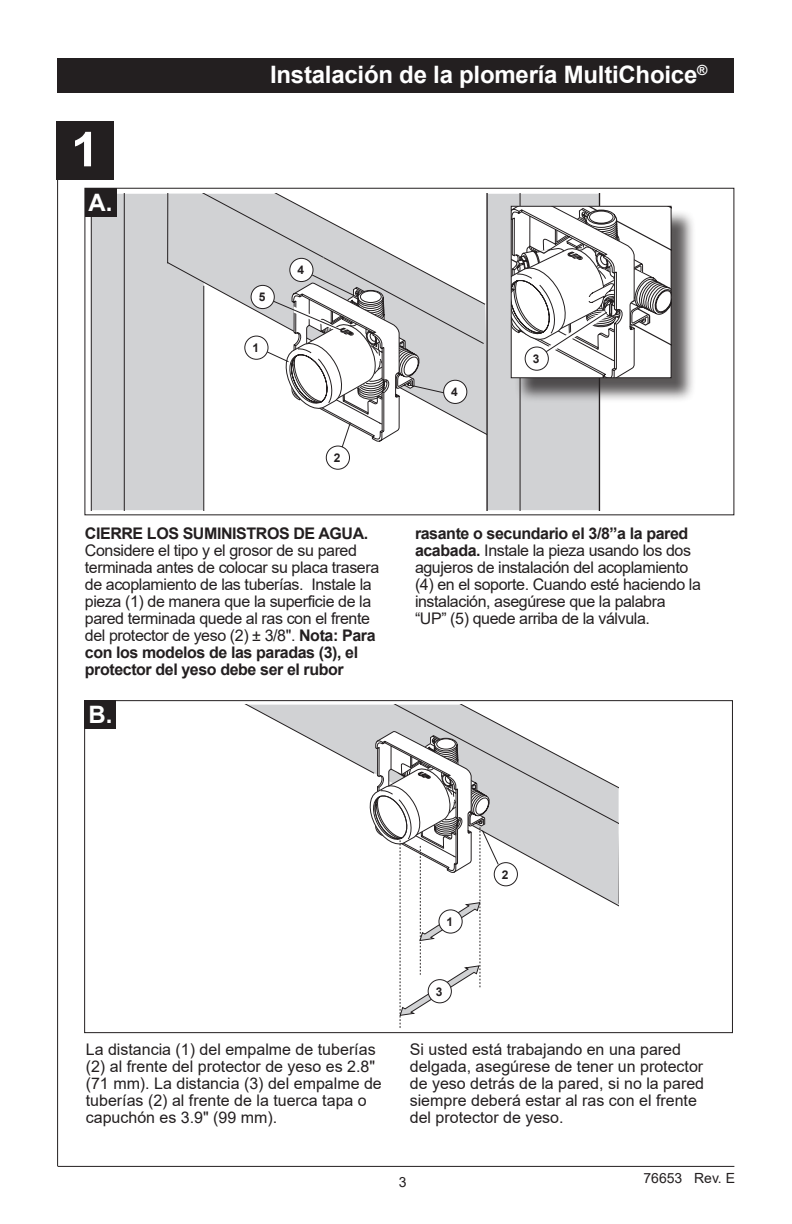
<style>
.page{position:relative;width:792px;height:1224px;background:#fff}
.page>*{position:absolute;margin:0;border:0;box-sizing:border-box;transform-origin:0 0}
.t1{font:700 48px "Arial";color:#fff;scale:1.06 1}
.t2{font:700 24px "Arial";letter-spacing:-.01em;color:#fff}
.t3{font:16px/17px "Arial";letter-spacing:-.025em;color:#231f20}
.t4{font:16px/17px "Arial";color:#231f20}
.t5{font:700 16px "Arial";letter-spacing:-.025em;color:#231f20}
.t6{font:14px "Arial";color:#231f20}
.t7{font:700 12px "Arial";color:#231f20}
.s1{font-weight:700}
</style>
<div class="page">
<hr style="left:58px;top:1166px;width:676px;height:1px;background:#231f20">
<div style="left:90px;top:194px;width:115px;height:316px;background:#d1d2d4"></div>
<svg style="left:167px;top:194px;width:312px;height:243px"></svg>
<div style="left:58px;top:58px;width:676px;height:35px;background:#231f20"></div>
<div style="left:56px;top:121px;width:58px;height:59px;background:#231f20"></div>
<hr style="left:57px;top:122px;width:1px;height:1044px;background:#231f20">
<div style="left:85px;top:188px;width:31px;height:29px;background:#231f20"></div>
<svg style="left:246px;top:705px;width:373px;height:202px"></svg>
<div style="left:85px;top:700px;width:31px;height:29px;background:#231f20"></div>
<div style="left:245px;top:336px;width:23px;height:23px;background:#fff;border-radius:50%"></div>
<div style="left:244px;top:336px;width:25px;height:24px;border:1px solid #231f20;border-radius:50%"></div>
<svg style="left:326px;top:446px;width:24px;height:23px"></svg>
<div style="left:326px;top:446px;width:24px;height:24px;border:1px solid #231f20;border-radius:50%"></div>
<div style="left:332px;top:451px;width:12px;height:14px;background:#fff"></div>
<div style="left:251px;top:285px;width:23px;height:24px;background:#fff;border-radius:50%"></div>
<div style="left:251px;top:285px;width:24px;height:24px;border:1px solid #231f20;border-radius:50%"></div>
<div style="left:444px;top:380px;width:23px;height:23px;background:#fff;border-radius:50%"></div>
<div style="left:443px;top:380px;width:24px;height:24px;border:1px solid #231f20;border-radius:50%"></div>
<div style="left:290px;top:258px;width:23px;height:24px;background:#fff;border-radius:50%"></div>
<div style="left:289px;top:258px;width:25px;height:24px;border:1px solid #231f20;border-radius:50%"></div>
<svg style="left:266px;top:274px;width:179px;height:174px"></svg>
<div style="left:494px;top:863px;width:23px;height:23px;background:#fff;border-radius:50%"></div>
<div style="left:494px;top:862px;width:24px;height:24px;border:1px solid #231f20;border-radius:50%"></div>
<svg style="left:368px;top:731px;width:132px;height:297px"></svg>
<div style="left:514px;top:209px;width:183px;height:194px;background:#231f20;opacity:.75"></div>
<svg style="left:479px;top:194px;width:192px;height:316px"></svg>
<h1 class="t1" style="left:71px;top:116px;width:28px">1</h1>
<h2 class="t2" style="left:89px;top:186px;width:25px">A.</h2>
<h2 class="t2" style="left:270px;top:58px;width:439px">Instalación de la plomería MultiChoice<sup>®</sup></h2>
<p class="t7" style="left:259px;top:289px;width:8px">5</p>
<p class="t7" style="left:253px;top:339px;width:8px">1</p>
<p class="t7" style="left:298px;top:262px;width:8px">4</p>
<p class="t7" style="left:334px;top:449px;width:8px">2</p>
<p class="t7" style="left:451px;top:383px;width:8px">4</p>
<p class="t7" style="left:533px;top:350px;width:8px">3</p>
<p class="t5" style="left:85px;top:522px;width:285px">CIERRE LOS SUMINISTROS DE AGUA.</p>
<p class="t3" style="left:85px;top:541px;width:296px">Considere el tipo y el grosor de su pared terminada antes de colocar su placa trasera de acoplamiento de las tuberías. Instale la pieza (1) de manera que la superficie de la pared terminada quede al ras con el frente del protector de yeso (2) ± 3/8". <span class="s1">Nota: Para con los modelos de las paradas (3), el protector del yeso debe ser el rubor</span></p>
<h2 class="t2" style="left:88px;top:698px;width:25px">B.</h2>
<p class="t3" style="left:415px;top:524px;width:287px"><span class="s1">rasante o secundario el 3/8”a la pared acabada.</span> Instale la pieza usando los dos agujeros de instalación del acoplamiento (4) en el soporte. Cuando esté haciendo la instalación, asegúrese que la palabra “UP” (5) quede arriba de la válvula.</p>
<p class="t7" style="left:447px;top:913px;width:8px">1</p>
<p class="t7" style="left:502px;top:866px;width:8px">2</p>
<p class="t7" style="left:436px;top:983px;width:8px">3</p>
<p class="t4" style="left:86px;top:1041px;width:298px">La distancia (1) del empalme de tuberías (2) al frente del protector de yeso es 2.8" (71 mm). La distancia (3) del empalme de tuberías (2) al frente de la tuerca tapa o capuchón es 3.9" (99 mm).</p>
<p class="t4" style="left:410px;top:1041px;width:296px">Si usted está trabajando en una pared delgada, asegúrese de tener un protector de yeso detrás de la pared, si no la pared siempre deberá estar al ras con el frente del protector de yeso.</p>
<p class="t6" style="left:399px;top:1172px;width:9px">3</p>
<p class="t6" style="left:644px;top:1168px;width:93px">76653 Rev. E</p>
</div>
